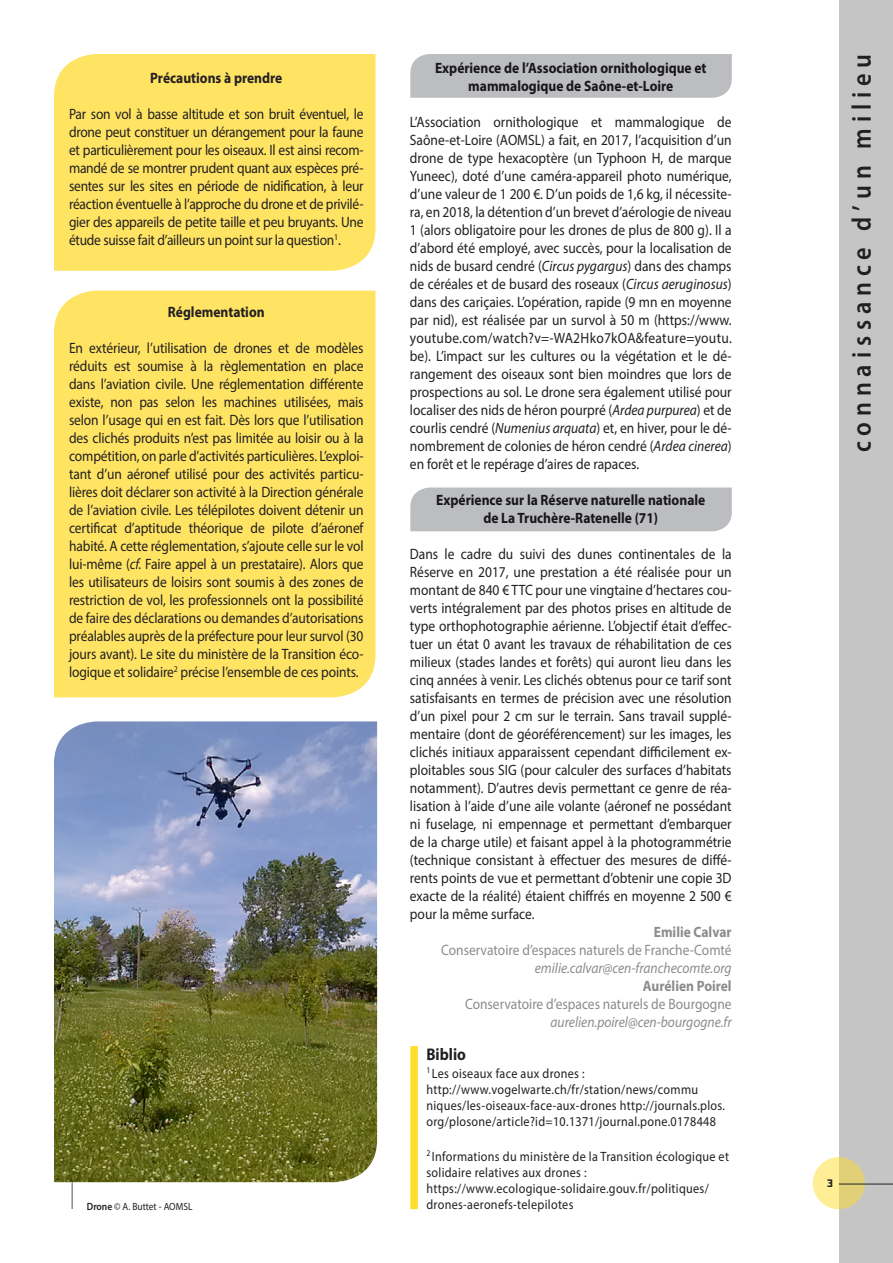
<style>
.page{position:relative;width:893px;height:1263px;background:#fff}
.page>*{position:absolute;margin:0;border:0;box-sizing:border-box;transform-origin:0 0}
.t1{font:600 27px "Myriad Pro";letter-spacing:.24em;color:#231f20;scale:.9 1}
.t2{font:18px "Minimum A Noir";color:#231f20}
.Sous-titres{font:700 16.95px "Myriad Pro";color:#231f20;scale:.9 1}
.t3{font:15px/18px "Myriad Pro";letter-spacing:-.01em;color:#231f20;text-align:justify;scale:.9 1}
.t4{font:700 15px "Myriad Pro";color:#231f20;scale:.9 1}
.t5{font:15px "Myriad Pro";color:#8b8c8e;scale:.9 1}
.t6{font:italic 15px "Myriad Pro";color:#8b8c8e;scale:.9 1}
.t7{font:700 15px "Myriad Pro";color:#8b8c8e;scale:.9 1}
.Sous-titres-2{font:13.5px/16.2px "Myriad Pro";letter-spacing:.025em;color:#231f20;scale:.9 1}
.t8{font:10.5px "Myriad Pro";color:#231f20;scale:.9 1}
.s1{font-style:italic}
.s2{font-weight:600}
</style>
<div class="page">
<div style="left:54px;top:54px;width:321px;height:217px;background:#ffe464"></div>
<div style="left:54px;top:291px;width:321px;height:406px;background:#ffe464"></div>
<div style="left:839px;top:0;width:54px;height:1263px;background:#c5c5c6"></div>
<svg style="left:813px;top:1157px;width:52px;height:52px;background:#eede87"></svg>
<hr style="left:839px;top:1184px;width:54px;height:1px;background:#231f20">
<hr style="left:71px;top:1182px;width:2px;height:27px;background:#8b8c8e">
<div style="left:410px;top:54px;width:322px;height:44px;background:#bcbdc0"></div>
<div style="left:410px;top:487px;width:322px;height:44px;background:#bcbdc0"></div>
<div style="left:410px;top:1046px;width:8px;height:163px;background:#ffdd2b"></div>
<img style="left:54px;top:721px;width:323px;height:461px">
<p class="t4" style="left:150px;top:68px;width:148px">Précautions à prendre</p>
<p class="t3" style="left:69px;top:105px;width:329px">Par son vol à basse altitude et son bruit éventuel, le drone peut constituer un dérangement pour la faune et particulièrement pour les oiseaux. Il est ainsi recom&shy;mandé de se montrer prudent quant aux espèces pré&shy;sentes sur les sites en période de nidification, à leur réaction éventuelle à l’approche du drone et de privilé&shy;gier des appareils de petite taille et peu bruyants. Une étude suisse fait d’ailleurs un point sur la question<sup>1</sup>.</p>
<p class="t4" style="left:168px;top:302px;width:109px">Réglementation</p>
<p class="t3" style="left:69px;top:339px;width:329px">En extérieur, l’utilisation de drones et de modèles réduits est soumise à la règlementation en place dans l’aviation civile. Une réglementation différente existe, non pas selon les machines utilisées, mais selon l’usage qui en est fait. Dès lors que l’utilisation des clichés produits n’est pas limitée au loisir ou à la compétition, on parle d’activités particulières. L’exploi&shy;tant d’un aéronef utilisé pour des activités particu&shy;lières doit déclarer son activité à la Direction générale de l’aviation civile. Les télépilotes doivent détenir un certificat d’aptitude théorique de pilote d’aéronef habité. A cette réglementation, s’ajoute celle sur le vol lui-même (<span class="s1">cf.</span> Faire appel à un prestataire). Alors que les utilisateurs de loisirs sont soumis à des zones de restriction de vol, les professionnels ont la possibilité de faire des déclarations ou demandes d’autorisations préalables auprès de la préfecture pour leur survol (30 jours avant). Le site du ministère de la Transition éco&shy;logique et solidaire<sup>2</sup> précise l’ensemble de ces points.</p>
<p class="t4" style="left:435px;top:58px;width:303px">Expérience de l’Association ornithologique et</p>
<p class="t4" style="left:468px;top:76px;width:229px">mammalogique de Saône-et-Loire</p>
<p class="t3" style="left:410px;top:112px;width:359px">L’Association ornithologique et mammalogique de Saône-et-Loire (AOMSL) a fait, en 2017, l’acquisition d’un drone de type hexacoptère (un Typhoon H, de marque Yuneec), doté d’une caméra-appareil photo numérique, d’une valeur de 1 200 €. D’un poids de 1,6 kg, il nécessite&shy;ra, en 2018, la détention d’un brevet d’aérologie de niveau 1 (alors obligatoire pour les drones de plus de 800 g). Il a d’abord été employé, avec succès, pour la localisation de nids de busard cendré (<span class="s1">Circus pygargus</span>) dans des champs de céréales et de busard des roseaux (<span class="s1">Circus aeruginosus</span>) dans des cariçaies. L’opération, rapide (9 mn en moyenne par nid), est réalisée par un survol à 50 m (https://www. youtube.com/watch?v=-WA2Hko7kOA&amp;feature=youtu. be). L’impact sur les cultures ou la végétation et le dé&shy;rangement des oiseaux sont bien moindres que lors de prospections au sol. Le drone sera également utilisé pour localiser des nids de héron pourpré (<span class="s1">Ardea purpurea</span>) et de courlis cendré (<span class="s1">Numenius arquata</span>) et, en hiver, pour le dé&shy;nombrement de colonies de héron cendré (<span class="s1">Ardea cinerea</span>) en forêt et le repérage d’aires de rapaces.</p>
<p class="t4" style="left:436px;top:490px;width:300px">Expérience sur la Réserve naturelle nationale</p>
<p class="t4" style="left:483px;top:508px;width:196px">de La Truchère-Ratenelle (71)</p>
<p class="t3" style="left:410px;top:544px;width:359px">Dans le cadre du suivi des dunes continentales de la Réserve en 2017, une prestation a été réalisée pour un montant de 840 € TTC pour une vingtaine d’hectares cou&shy;verts intégralement par des photos prises en altitude de type orthophotographie aérienne. L’objectif était d’effec&shy;tuer un état 0 avant les travaux de réhabilitation de ces milieux (stades landes et forêts) qui auront lieu dans les cinq années à venir. Les clichés obtenus pour ce tarif sont satisfaisants en termes de précision avec une résolution d’un pixel pour 2 cm sur le terrain. Sans travail supplé&shy;mentaire (dont de géoréférencement) sur les images, les clichés initiaux apparaissent cependant difficilement ex&shy;ploitables sous SIG (pour calculer des surfaces d’habitats notamment). D’autres devis permettant ce genre de réa&shy;lisation à l’aide d’une aile volante (aéronef ne possédant ni fuselage, ni empennage et permettant d’embarquer de la charge utile) et faisant appel à la photogrammétrie (technique consistant à effectuer des mesures de diffé&shy;rents points de vue et permettant d’obtenir une copie 3D exacte de la réalité) étaient chiffrés en moyenne 2 500 € pour la même surface.</p>
<p class="t7" style="left:654px;top:922px;width:88px">Emilie Calvar</p>
<p class="t5" style="left:441px;top:940px;width:324px">Conservatoire d’espaces naturels de Franche-Comté</p>
<p class="t6" style="left:535px;top:958px;width:220px">emilie.calvar@cen-franchecomte.org</p>
<p class="t7" style="left:643px;top:976px;width:100px">Aurélien Poirel</p>
<p class="t5" style="left:465px;top:994px;width:298px">Conservatoire d’espaces naturels de Bourgogne</p>
<p class="t6" style="left:551px;top:1012px;width:203px">aurelien.poirel@cen-bourgogne.fr</p>
<p class="Sous-titres" style="left:426px;top:1043px;width:45px">Biblio</p>
<p class="Sous-titres-2" style="left:426px;top:1065px;width:177px"><sup>1</sup> Les oiseaux face aux drones :</p>
<p class="Sous-titres-2" style="left:426px;top:1081px;width:333px">http://www.vogelwarte.ch/fr/station/news/commu niques/les-oiseaux-face-aux-drones http://journals.plos. org/plosone/article?id=10.1371/journal.pone.0178448</p>
<p class="Sous-titres-2" style="left:426px;top:1148px;width:338px"><sup>2</sup> Informations du ministère de la Transition écologique et solidaire relatives aux drones :</p>
<p class="Sous-titres-2" style="left:426px;top:1180px;width:315px">https://www.ecologique-solidaire.gouv.fr/politiques/</p>
<p class="t8" style="left:87px;top:1199px;width:119px"><span class="s2">Drone</span> © A. Buttet - AOMSL</p>
<p class="Sous-titres-2" style="left:426px;top:1196px;width:165px">drones-aeronefs-telepilotes</p>
<p class="t1" style="left:844px;top:452px;width:444px;rotate:-90deg">connaissance d’un milieu</p>
<p class="t2" style="left:827px;top:1172px;width:9px">3</p>
</div>
